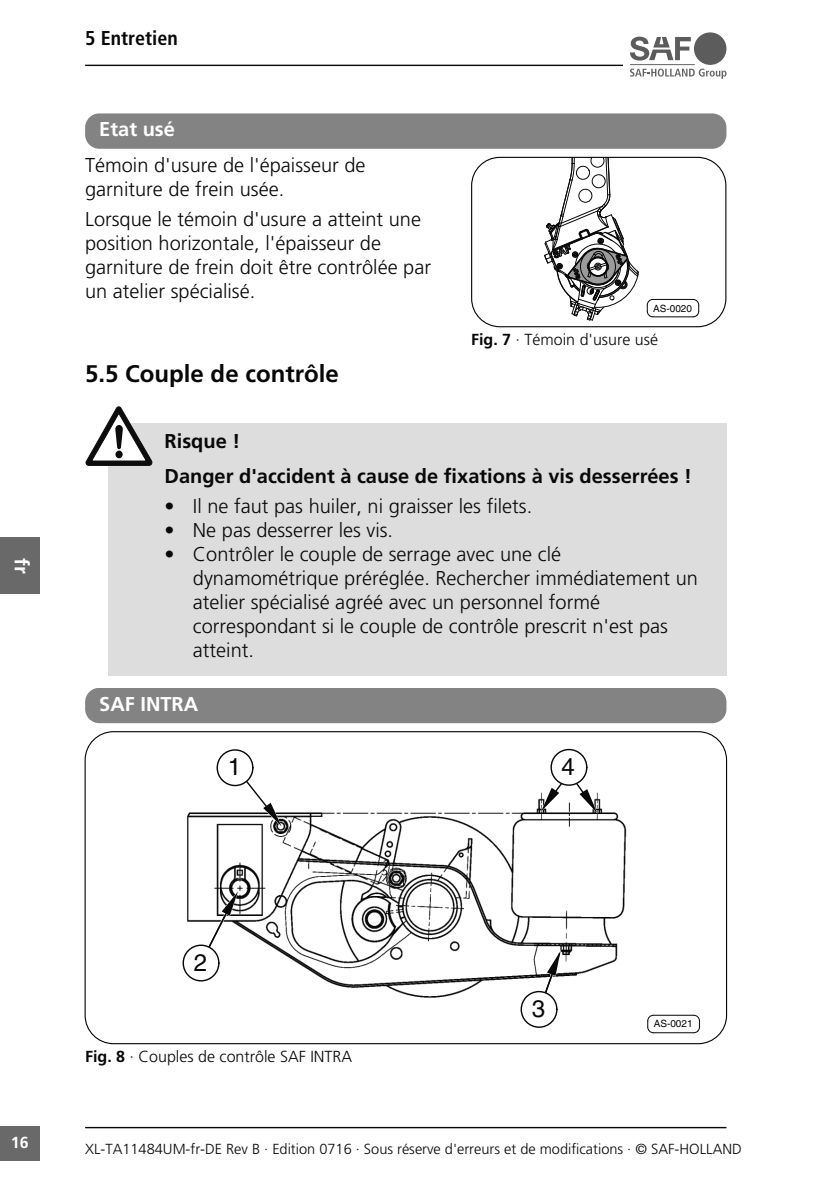
<style>
.page{position:relative;width:840px;height:1191px;background:#fff}
.page>*{position:absolute;margin:0;border:0;box-sizing:border-box;transform-origin:0 0}
.t1{font:700 24px "Frutiger LT Std";color:#080808}
.t2{font:24px "Helvetica";color:#080808}
.t3{font:300 20px/24px "Frutiger LT Std";color:#080808}
.t4{font:700 20px/35.4px "Frutiger LT Std";color:#080808}
.t5{font:700 20px "Frutiger LT Std";color:#fff}
.t6{font:700 condensed 20px "Frutiger LT Std";color:#080808}
.t7{font:300 16px "Frutiger LT Std";color:#080808}
.t8{font:700 16px "Frutiger LT Std";color:#fff}
.t9{font:300 14.6px "Frutiger LT Std";color:#080808}
.t10{font:10px "Helvetica";color:#080808}
.s1{font-weight:700}
</style>
<div class="page">
<div style="left:85px;top:113px;width:641px;height:36px;background:#838383"></div>
<div style="left:108px;top:424px;width:618px;height:252px;background:#ddd"></div>
<svg style="left:85px;top:406px;width:67px;height:60px"></svg>
<div style="left:85px;top:688px;width:641px;height:35px;background:#838383"></div>
<img style="left:184px;top:786px;width:443px;height:220px">
<svg style="left:540px;top:768px;width:57px;height:46px"></svg>
<div style="left:551px;top:749px;width:35px;height:36px;background:#fff;border-radius:50%"></div>
<div style="left:550px;top:749px;width:37px;height:37px;border:1px solid #080808;border-radius:50%"></div>
<svg style="left:540px;top:949px;width:22px;height:51px"></svg>
<div style="left:521px;top:991px;width:35px;height:36px;background:#fff;border-radius:50%"></div>
<div style="left:520px;top:991px;width:37px;height:36px;border:1px solid #080808;border-radius:50%"></div>
<svg style="left:237px;top:769px;width:45px;height:58px"></svg>
<div style="left:217px;top:750px;width:36px;height:35px;background:#fff;border-radius:50%"></div>
<div style="left:216px;top:749px;width:37px;height:37px;border:1px solid #080808;border-radius:50%"></div>
<svg style="left:198px;top:890px;width:40px;height:75px"></svg>
<div style="left:183px;top:945px;width:36px;height:35px;background:#fff;border-radius:50%"></div>
<div style="left:182px;top:944px;width:37px;height:37px;border:1px solid #080808;border-radius:50%"></div>
<hr style="left:653px;top:1014px;width:40px;height:1px;background:#080808">
<hr style="left:653px;top:1032px;width:40px;height:1px;background:#080808">
<svg style="left:647px;top:1014px;width:7px;height:19px"></svg>
<svg style="left:692px;top:1014px;width:8px;height:19px"></svg>
<svg style="left:544px;top:159px;width:94px;height:162px"></svg>
<hr style="left:652px;top:299px;width:40px;height:1px;background:#080808">
<hr style="left:652px;top:316px;width:40px;height:1px;background:#080808">
<svg style="left:646px;top:299px;width:7px;height:19px"></svg>
<svg style="left:691px;top:298px;width:8px;height:20px"></svg>
<div style="left:471px;top:157px;width:255px;height:170px;border:1px solid #080808;border-radius:28px"></div>
<hr style="left:85px;top:65px;width:537px;height:1px;background:#080808">
<hr style="left:629px;top:64px;width:65px;height:1px;background:#636363">
<svg style="left:630px;top:69px;width:96px;height:10px"></svg>
<div style="left:693px;top:32px;width:33px;height:33px;background:#5c5c5c;border-radius:50%"></div>
<svg style="left:630px;top:37px;width:60px;height:24px"></svg>
<div style="left:0;top:1126px;width:40px;height:35px;background:#696969"></div>
<hr style="left:85px;top:1126px;width:641px;height:2px;background:#080808">
<div style="left:0;top:537px;width:40px;height:57px;background:#696969"></div>
<p class="t6" style="left:85px;top:27px;width:94px">5 Entretien</p>
<p class="t5" style="left:34px;top:558px;width:17px;rotate:90deg">fr</p>
<p class="t5" style="left:99px;top:117px;width:77px">Etat usé</p>
<p class="t3" style="left:85px;top:153px;width:282px">Témoin d'usure de l'épaisseur de garniture de frein usée.</p>
<p class="t3" style="left:85px;top:207px;width:347px">Lorsque le témoin d'usure a atteint une position horizontale, l'épaisseur de garniture de frein doit être contrôlée par un atelier spécialisé.</p>
<p class="t1" style="left:85px;top:359px;width:255px">5.5 Couple de contrôle</p>
<p class="t10" style="left:653px;top:302px;width:40px">AS-0020</p>
<p class="t7" style="left:471px;top:331px;width:188px"><span class="s1">Fig. 7</span> · Témoin d'usure usé</p>
<p class="t4" style="left:164px;top:423px;width:528px">Risque !<br>Danger d'accident à cause de fixations à vis desserrées !</p>
<p class="t3" style="left:164px;top:495px;width:369px">• Il ne faut pas huiler, ni graisser les filets.</p>
<p class="t3" style="left:164px;top:519px;width:230px">• Ne pas desserrer les vis.</p>
<p class="t3" style="left:193px;top:543px;width:506px;text-indent:-28px">• Contrôler le couple de serrage avec une clé dynamométrique préréglée. Rechercher immédiatement un atelier spécialisé agréé avec un personnel formé correspondant si le couple de contrôle prescrit n'est pas atteint.</p>
<p class="t5" style="left:99px;top:692px;width:100px">SAF INTRA</p>
<p class="t2" style="left:227px;top:753px;width:15px">1</p>
<p class="t2" style="left:561px;top:752px;width:15px">4</p>
<p class="t2" style="left:193px;top:948px;width:15px">2</p>
<p class="t7" style="left:85px;top:1047px;width:268px"><span class="s1">Fig. 8</span> · Couples de contrôle SAF INTRA</p>
<p class="t2" style="left:531px;top:994px;width:15px">3</p>
<p class="t10" style="left:653px;top:1018px;width:40px">AS-0021</p>
<p class="t8" style="left:11px;top:1133px;width:19px">16</p>
<p class="t9" style="left:85px;top:1140px;width:657px">XL-TA11484UM-fr-DE Rev B · Edition 0716 · Sous réserve d'erreurs et de modifications · © SAF-HOLLAND</p>
</div>
